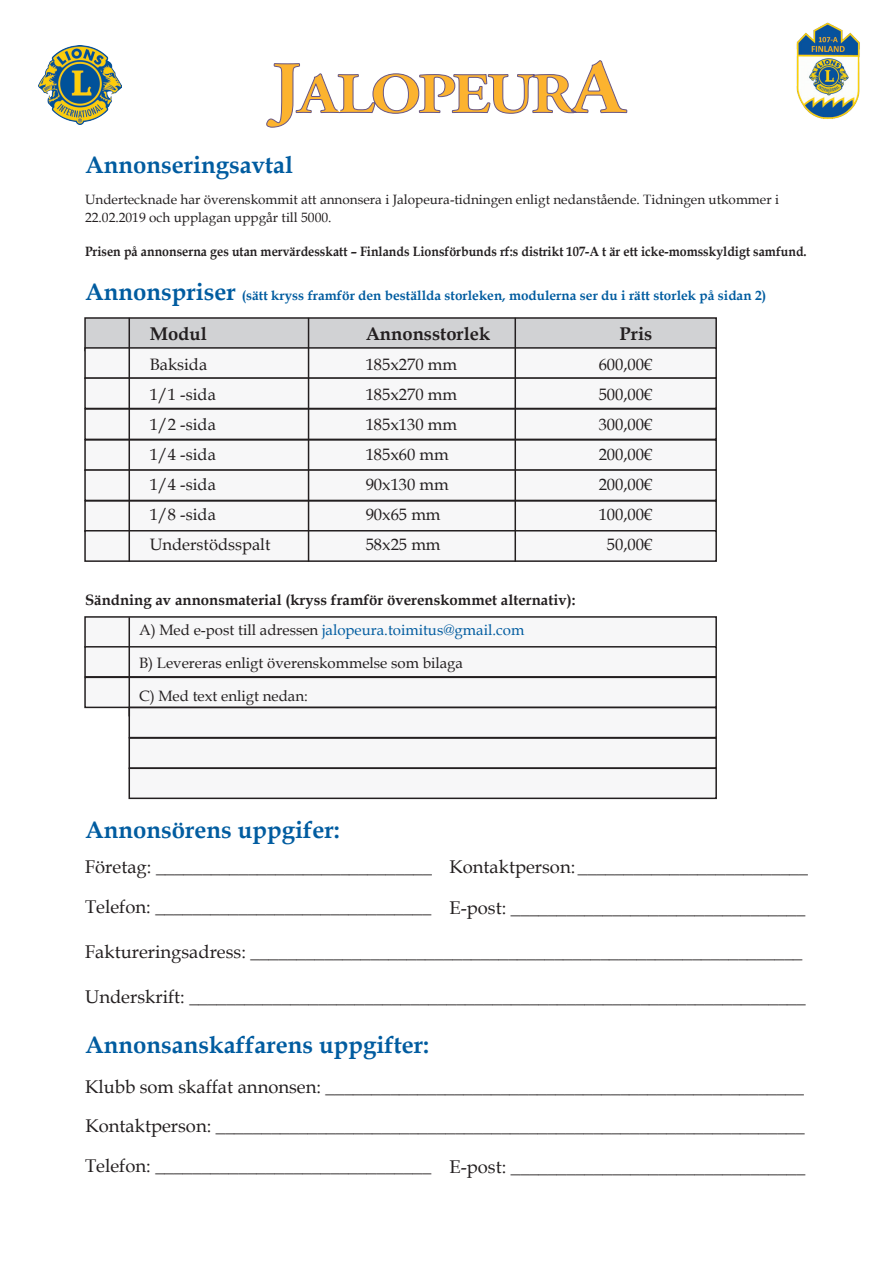
<style>
.page{position:relative;width:893px;height:1263px;background:#fff}
.page>*{position:absolute;margin:0;border:0;box-sizing:border-box;transform-origin:0 0}
.t1{font:700 24px "Book Antiqua";color:#015ca0}
.t2{font:18.45px "Book Antiqua";color:#231f20}
.t3{font:700 18.45px "Book Antiqua";color:#231f20}
.t4{font:16.5px "Book Antiqua";color:#231f20}
.t5{font:700 15px/30px "Book Antiqua";color:#231f20;text-align:center}
.t6{font:15px "Book Antiqua";color:#231f20}
.t7{font:13.5px/18px "Book Antiqua";color:#231f20}
.t8{font:700 13.5px "Book Antiqua";color:#231f20;scale:.92 1}
.t9{font:700 13.5px "Book Antiqua";color:#015ca0}
.s1{font-size:24px}
.s2{font-weight:400}
.s3{font-weight:400;color:#015ca0}
</style>
<div class="page">
<div style="left:85px;top:617px;width:631px;height:30px;background:#f7f7f8"></div>
<div style="left:84px;top:616px;width:633px;height:32px;border:2px solid #231f20"></div>
<div style="left:85px;top:647px;width:631px;height:30px;background:#f7f7f8"></div>
<div style="left:84px;top:646px;width:633px;height:32px;border:2px solid #231f20"></div>
<div style="left:85px;top:677px;width:631px;height:30px;background:#f7f7f8"></div>
<div style="left:84px;top:677px;width:633px;height:31px;border:2px solid #231f20"></div>
<div style="left:129px;top:707px;width:587px;height:30px;background:#f7f7f8"></div>
<div style="left:129px;top:707px;width:588px;height:31px;border:2px solid #231f20"></div>
<div style="left:129px;top:738px;width:587px;height:30px;background:#f7f7f8"></div>
<div style="left:129px;top:737px;width:588px;height:32px;border:2px solid #231f20"></div>
<div style="left:129px;top:768px;width:587px;height:30px;background:#f7f7f8"></div>
<div style="left:129px;top:767px;width:588px;height:32px;border:2px solid #231f20"></div>
<div style="left:85px;top:318px;width:631px;height:32px;background:#d1d2d4"></div>
<div style="left:84px;top:317px;width:633px;height:34px;border:2px solid #231f20"></div>
<div style="left:85px;top:348px;width:631px;height:30px;background:#f7f7f8"></div>
<div style="left:84px;top:347px;width:633px;height:32px;border:2px solid #231f20"></div>
<div style="left:85px;top:440px;width:631px;height:30px;background:#f7f7f8"></div>
<div style="left:85px;top:378px;width:631px;height:30px;background:#f7f7f8"></div>
<div style="left:84px;top:377px;width:633px;height:32px;border:2px solid #231f20"></div>
<div style="left:85px;top:470px;width:631px;height:30px;background:#f7f7f8"></div>
<div style="left:84px;top:469px;width:633px;height:32px;border:2px solid #231f20"></div>
<div style="left:85px;top:409px;width:631px;height:30px;background:#f7f7f8"></div>
<div style="left:84px;top:408px;width:633px;height:32px;border:2px solid #231f20"></div>
<div style="left:85px;top:501px;width:631px;height:30px;background:#f7f7f8"></div>
<div style="left:84px;top:500px;width:633px;height:32px;border:2px solid #231f20"></div>
<div style="left:85px;top:531px;width:631px;height:30px;background:#f7f7f8"></div>
<div style="left:84px;top:530px;width:633px;height:32px;border:2px solid #231f20"></div>
<svg style="left:266px;top:60px;width:362px;height:68px"></svg>
<hr style="left:129px;top:318px;width:1px;height:244px;background:#231f20">
<hr style="left:129px;top:617px;width:1px;height:99px;background:#231f20">
<hr style="left:308px;top:318px;width:1px;height:244px;background:#231f20">
<hr style="left:514px;top:318px;width:2px;height:244px;background:#231f20">
<img style="left:38px;top:46px;width:83px;height:78px">
<img style="left:796px;top:23px;width:64px;height:96px">
<h1 class="t1" style="left:85px;top:149px;width:209px">Annonseringsavtal</h1>
<p class="t7" style="left:85px;top:190px;width:695px">Undertecknade har överenskommit att annonsera i Jalopeura-tidningen enligt nedanstående. Tidningen utkommer i<br>22.02.2019 och upplagan uppgår till 5000.</p>
<p class="t8" style="left:85px;top:242px;width:786px">Prisen på annonserna ges utan mervärdesskatt – Finlands Lionsförbunds rf:s distrikt 107-A t är ett icke-momsskyldigt samfund.</p>
<p class="t9" style="left:85px;top:286px;width:683px"><span class="s1">Annonspriser</span> (sätt kryss framför den beställda storleken, modulerna ser du i rätt storlek på sidan 2)</p>
<p class="t3" style="left:150px;top:321px;width:59px">Modul</p>
<p class="t3" style="left:366px;top:321px;width:126px">Annonsstorlek</p>
<p class="t3" style="left:620px;top:321px;width:34px">Pris</p>
<p class="t4" style="left:150px;top:353px;width:59px">Baksida</p>
<p class="t4" style="left:366px;top:353px;width:93px">185x270 mm</p>
<p class="t4" style="left:599px;top:353px;width:55px">600,00€</p>
<p class="t4" style="left:150px;top:383px;width:68px">1/1 -sida</p>
<p class="t4" style="left:366px;top:383px;width:93px">185x270 mm</p>
<p class="t4" style="left:599px;top:383px;width:55px">500,00€</p>
<p class="t4" style="left:150px;top:413px;width:68px">1/2 -sida</p>
<p class="t4" style="left:366px;top:413px;width:93px">185x130 mm</p>
<p class="t4" style="left:599px;top:413px;width:55px">300,00€</p>
<p class="t4" style="left:150px;top:443px;width:68px">1/4 -sida</p>
<p class="t4" style="left:366px;top:443px;width:85px">185x60 mm</p>
<p class="t4" style="left:599px;top:443px;width:55px">200,00€</p>
<p class="t4" style="left:150px;top:473px;width:68px">1/4 -sida</p>
<p class="t4" style="left:366px;top:473px;width:85px">90x130 mm</p>
<p class="t4" style="left:599px;top:473px;width:55px">200,00€</p>
<p class="t4" style="left:150px;top:503px;width:68px">1/8 -sida</p>
<p class="t4" style="left:366px;top:503px;width:76px">90x65 mm</p>
<p class="t4" style="left:599px;top:503px;width:55px">100,00€</p>
<p class="t4" style="left:150px;top:533px;width:122px">Understödsspalt</p>
<p class="t4" style="left:366px;top:533px;width:76px">58x25 mm</p>
<p class="t4" style="left:607px;top:533px;width:47px">50,00€</p>
<p class="t5" style="left:85px;top:585px;width:492px">Sändning av annonsmaterial (kryss framför överenskommet alternativ):<br><span class="s2">A) Med e-post till adressen</span> <span class="s3">jalopeura.toimitus@gmail.com</span></p>
<p class="t6" style="left:139px;top:652px;width:326px">B) Levereras enligt överenskommelse som bilaga</p>
<p class="t6" style="left:139px;top:685px;width:170px">C) Med text enligt nedan:</p>
<h1 class="t1" style="left:85px;top:813px;width:256px">Annonsörens uppgifer:</h1>
<p class="t2" style="left:85px;top:853px;width:348px">Företag: ______________________________</p>
<p class="t2" style="left:85px;top:894px;width:348px">Telefon: ______________________________</p>
<p class="t2" style="left:449px;top:853px;width:360px">Kontaktperson: _________________________</p>
<p class="t2" style="left:449px;top:894px;width:357px">E-post: ________________________________</p>
<p class="t2" style="left:85px;top:939px;width:719px">Faktureringsadress: ____________________________________________________________</p>
<p class="t2" style="left:85px;top:984px;width:722px">Underskrift: ___________________________________________________________________</p>
<h1 class="t1" style="left:85px;top:1029px;width:345px">Annonsanskaffarens uppgifter:</h1>
<p class="t2" style="left:85px;top:1074px;width:720px">Klubb som skaffat annonsen: ____________________________________________________</p>
<p class="t2" style="left:85px;top:1113px;width:721px">Kontaktperson: ________________________________________________________________</p>
<p class="t2" style="left:85px;top:1153px;width:348px">Telefon: ______________________________</p>
<p class="t2" style="left:449px;top:1154px;width:357px">E-post: ________________________________</p>
</div>
